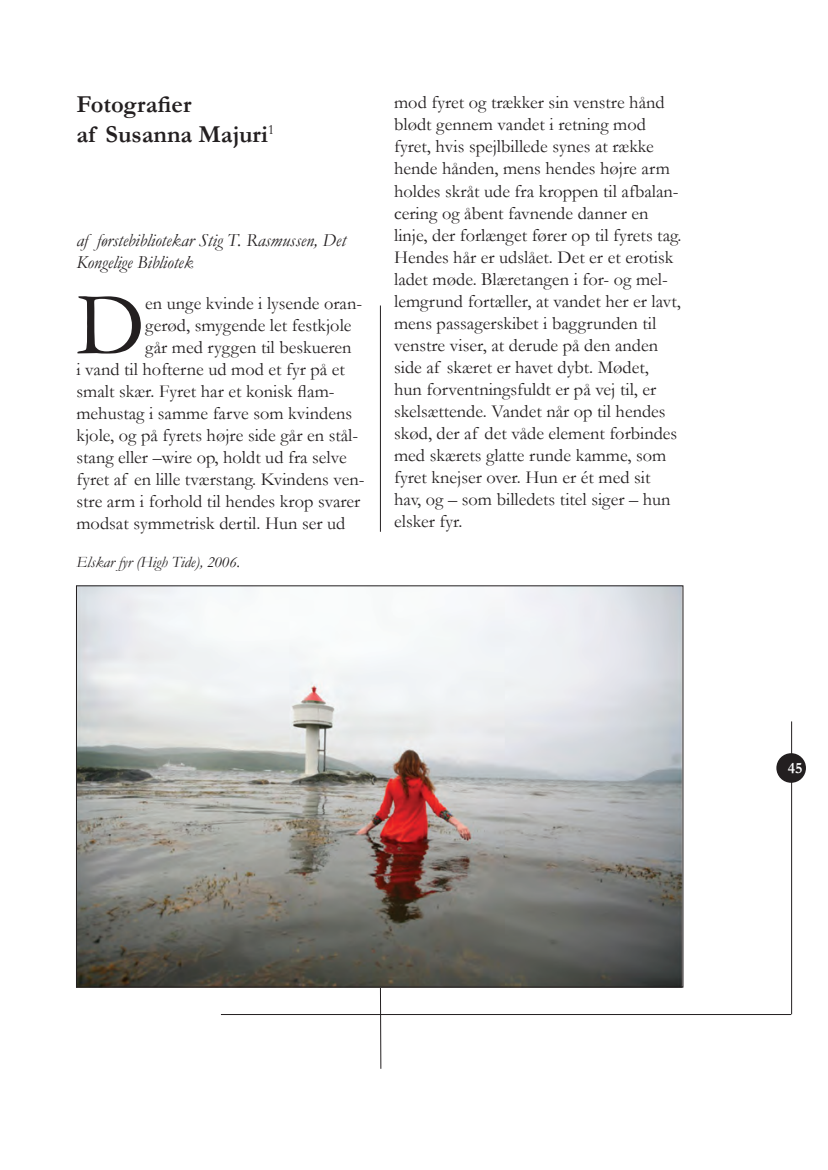
<style>
.page{position:relative;width:828px;height:1170px;background:#fff}
.page>*{position:absolute;margin:0;border:0;box-sizing:border-box;transform-origin:0 0}
.drop_cap{font:89.08px "Garamond";color:#231f20}
.almindelig_tekst_ude{font:700 24.5px "Garamond";color:#231f20}
.drop_cap-2{font:18.38px/22.1px "Garamond";color:#231f20}
.almindelig_tekst_ude-2{font:italic 18.38px/22.1px "Garamond";color:#231f20}
.almindelig_tekst_ude-3{font:italic 15.75px "Garamond";color:#231f20}
.t1{font:700 15.75px "Garamond";color:#fff}
</style>
<div class="page">
<hr style="left:221px;top:1014px;width:570px;height:1px;background:#231f20">
<hr style="left:791px;top:721px;width:1px;height:293px;background:#231f20">
<div style="left:777px;top:754px;width:28px;height:28px;background:#231f20;border-radius:50%"></div>
<div style="left:776px;top:753px;width:29px;height:30px;border:2px solid #231f20;border-radius:50%"></div>
<hr style="left:380px;top:305px;width:1px;height:227px;background:#231f20">
<hr style="left:380px;top:982px;width:1px;height:87px;background:#231f20">
<img style="left:78px;top:587px;width:603px;height:398px">
<p class="almindelig_tekst_ude" style="left:76px;top:88px;width:116px">Fotografier</p>
<p class="almindelig_tekst_ude" style="left:76px;top:117px;width:200px">af Susanna Majuri<sup>1</sup></p>
<p class="almindelig_tekst_ude-2" style="left:76px;top:228px;width:271px">af førstebibliotekar Stig T. Rasmussen, Det<br>Kongelige Bibliotek</p>
<p class="drop_cap" style="left:76px;top:265px;width:70px">D</p>
<p class="drop_cap-2" style="left:145px;top:291px;width:218px">en unge kvinde i lysende oran-</p>
<p class="drop_cap-2" style="left:145px;top:313px;width:208px">gerød, smygende let festkjole</p>
<p class="drop_cap-2" style="left:145px;top:335px;width:208px">går med ryggen til beskueren</p>
<p class="drop_cap-2" style="left:76px;top:358px;width:270px">i vand til hofterne ud mod et fyr på et</p>
<p class="drop_cap-2" style="left:76px;top:380px;width:260px">smalt skær. Fyret har et konisk flam-</p>
<p class="drop_cap-2" style="left:76px;top:402px;width:277px">mehustag i samme farve som kvindens</p>
<p class="drop_cap-2" style="left:76px;top:424px;width:283px">kjole, og på fyrets højre side går en stål-</p>
<p class="drop_cap-2" style="left:76px;top:446px;width:272px">stang eller –wire op, holdt ud fra selve</p>
<p class="drop_cap-2" style="left:76px;top:468px;width:289px">fyret af en lille tværstang. Kvindens ven-</p>
<p class="drop_cap-2" style="left:76px;top:490px;width:285px">stre arm i forhold til hendes krop svarer</p>
<p class="drop_cap-2" style="left:76px;top:512px;width:270px">modsat symmetrisk dertil. Hun ser ud</p>
<p class="almindelig_tekst_ude-3" style="left:76px;top:551px;width:165px">Elskar fyr (High Tide), 2006.</p>
<p class="drop_cap-2" style="left:394px;top:91px;width:289px">mod fyret og trækker sin venstre hånd blødt gennem vandet i retning mod fyret, hvis spejlbillede synes at række hende hånden, mens hendes højre arm holdes skråt ude fra kroppen til afbalan&shy;cering og åbent favnende danner en linje, der forlænget fører op til fyrets tag.<br>Hendes hår er udslået. Det er et erotisk ladet møde. Blæretangen i for- og mel&shy;lemgrund fortæller, at vandet her er lavt, mens passagerskibet i baggrunden til venstre viser, at derude på den anden side af skæret er havet dybt. Mødet,<br>hun forventningsfuldt er på vej til, er skelsættende. Vandet når op til hendes skød, der af det våde element forbindes med skærets glatte runde kamme, som fyret knejser over. Hun er ét med sit hav, og – som billedets titel siger – hun elsker fyr.</p>
<p class="t1" style="left:787px;top:758px;width:16px">45</p>
</div>
